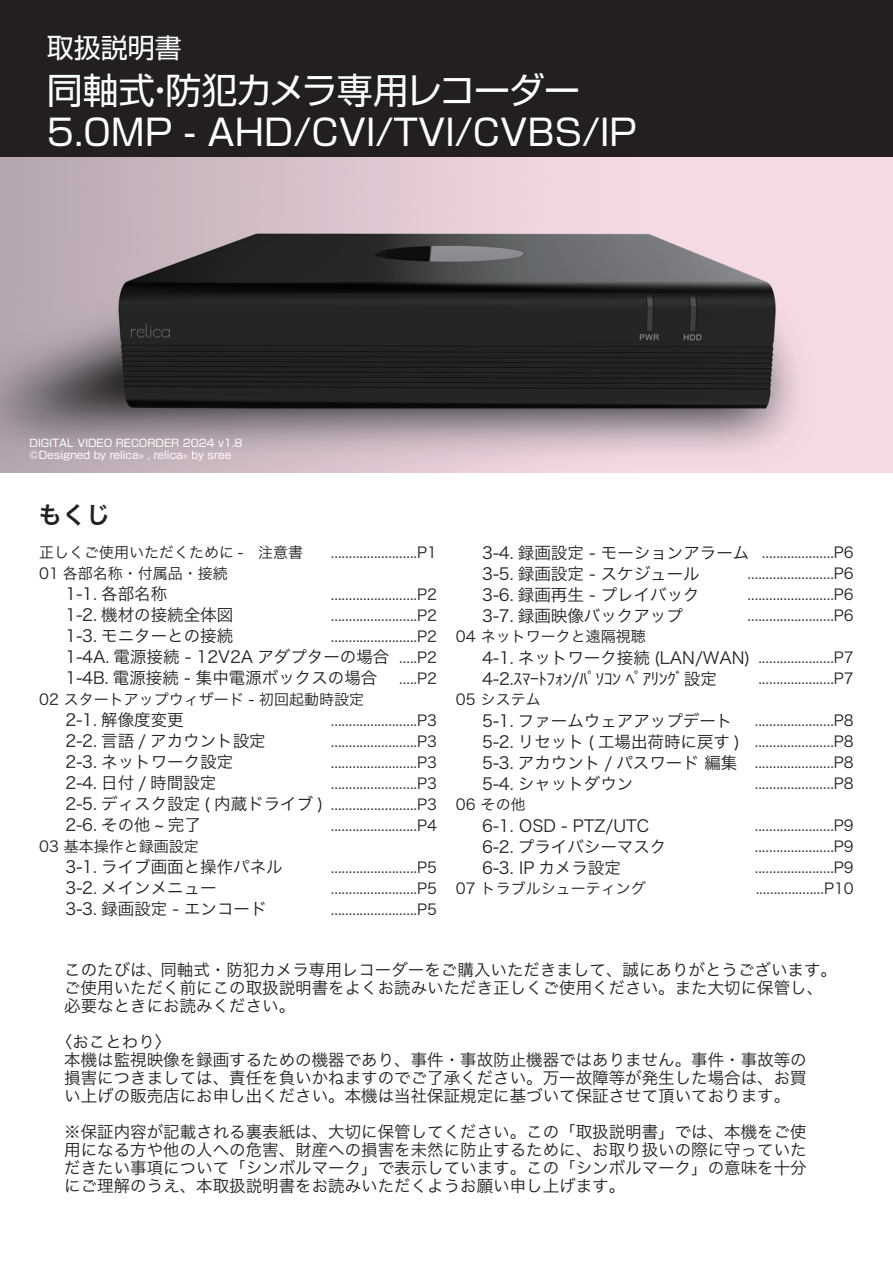
<style>
.page{position:relative;width:893px;height:1263px;background:#fff}
.page>*{position:absolute;margin:0;border:0;box-sizing:border-box;transform-origin:0 0}
.t1{font:36px/42px "Shin Go Pro";color:#fff}
.t2{font:27px "Shin Go Pro";color:#fff}
.t3{font:24px "Hiragino Sans W6";color:#231f20}
.t4{font:16.5px/21px "Hiragino Sans W3";color:#231f20}
.t5{font:15px/21px "Hiragino Sans W3";color:#231f20;text-align:justify}
.t6{font:10.5px/12px "Shin Go Pro";color:#fff}
.s1{font-size:6px}
</style>
<div class="page">
<div style="left:0;top:0;width:893px;height:162px;background:#231f20"></div>
<img style="left:0;top:157px;width:893px;height:316px">
<h2 class="t2" style="left:47px;top:25px;width:136px">取扱説明書</h2>
<h1 class="t1" style="left:47px;top:65px;width:591px">同軸式・防犯カメラ専用レコーダー<br>5.0MP - AHD/CVI/TVI/CVBS/IP</h1>
<p class="t6" style="left:30px;top:436px;width:215px">DIGITAL VIDEO RECORDER 2024 v1.8 ©Designed by relica<span class="s1">®</span> , relica<span class="s1">®</span> by sree</p>
<h3 class="t3" style="left:38px;top:493px;width:73px">もくじ</h3>
<p class="t5" style="left:39px;top:540px;width:265px">正しくご使用いただくために -　注意書<br>01 各部名称・付属品・接続</p>
<p class="t5" style="left:331px;top:540px;width:108px">........................P1</p>
<p class="t5" style="left:331px;top:582px;width:108px;text-align:right">........................P2 ........................P2 ........................P2 .....P2<br>.....P2</p>
<p class="t5" style="left:331px;top:708px;width:108px">........................P3 ........................P3 ........................P3 ........................P3 ........................P3 ........................P4</p>
<p class="t5" style="left:331px;top:855px;width:108px">........................P5 ........................P5 ........................P5</p>
<p class="t4" style="left:65px;top:582px;width:325px">1-1. 各部名称<br>1-2. 機材の接続全体図<br>1-3. モニターとの接続<br>1-4A. 電源接続 - 12V2A アダプターの場合<br>1-4B. 電源接続 - 集中電源ボックスの場合</p>
<p class="t4" style="left:65px;top:708px;width:259px">2-1. 解像度変更<br>2-2. 言語 / アカウント設定<br>2-3. ネットワーク設定<br>2-4. 日付 / 時間設定<br>2-5. ディスク設定 ( 内蔵ドライブ )<br>2-6. その他 ~ 完了</p>
<p class="t4" style="left:65px;top:855px;width:219px">3-1. ライブ画面と操作パネル<br>3-2. メインメニュー<br>3-3. 録画設定 - エンコード</p>
<p class="t5" style="left:39px;top:687px;width:327px">02 スタートアップウィザード - 初回起動時設定</p>
<p class="t5" style="left:39px;top:834px;width:161px">03 基本操作と録画設定</p>
<p class="t4" style="left:482px;top:541px;width:269px">3-4. 録画設定 - モーションアラーム<br>3-5. 録画設定 - スケジュール<br>3-6. 録画再生 - プレイバック<br>3-7. 録画映像バックアップ</p>
<p class="t4" style="left:482px;top:646px;width:270px">4-1. ネットワーク接続 (LAN/WAN)<br>4-2.ｽﾏｰﾄﾌｫﾝ/ﾊﾟｿｺﾝ ﾍﾟｱﾘﾝｸﾞ設定</p>
<p class="t4" style="left:482px;top:709px;width:259px">5-1. ファームウェアアップデート<br>5-2. リセット ( 工場出荷時に戻す )<br>5-3. アカウント / パスワード 編集<br>5-4. シャットダウン</p>
<p class="t4" style="left:482px;top:814px;width:186px">6-1. OSD - PTZ/UTC<br>6-2. プライバシーマスク<br>6-3. IP カメラ設定</p>
<p class="t5" style="left:748px;top:540px;width:108px;text-indent:14px">....................P6 ........................P6 ........................P6 ........................P6</p>
<p class="t5" style="left:758px;top:645px;width:97px">.....................P7 .....................P7</p>
<p class="t5" style="left:755px;top:708px;width:100px">......................P8 ......................P8 ......................P8 ......................P8</p>
<p class="t5" style="left:755px;top:813px;width:100px">......................P9 ......................P9 ......................P9 ...................P10</p>
<p class="t5" style="left:456px;top:624px;width:191px">04 ネットワークと遠隔視聴</p>
<p class="t5" style="left:456px;top:687px;width:86px">05 システム</p>
<p class="t5" style="left:456px;top:792px;width:71px">06 その他</p>
<p class="t5" style="left:456px;top:876px;width:191px">07 トラブルシューティング</p>
<p class="t4" style="left:64px;top:959px;width:774px;line-height:18px">このたびは、同軸式・防犯カメラ専用レコーダーをご購入いただきまして、誠にありがとうございます。ご使用いただく前にこの取扱説明書をよくお読みいただき正しくご使用ください。また大切に保管し、必要なときにお読みください。</p>
<p class="t4" style="left:64px;top:1031px;width:744px;line-height:18px;text-indent:-8px">〈おことわり〉<br>本機は監視映像を録画するための機器であり、事件・事故防止機器ではありません。事件・事故等の損害につきましては、責任を負いかねますのでご了承ください。万一故障等が発生した場合は、お買い上げの販売店にお申し出ください。本機は当社保証規定に基づいて保証させて頂いております。</p>
<p class="t4" style="left:64px;top:1121px;width:744px;line-height:18px;text-align:justify">※保証内容が記載される裏表紙は、大切に保管してください。この「取扱説明書」では、本機をご使用になる方や他の人への危害、財産への損害を未然に防止するために、お取り扱いの際に守っていただきたい事項について「シンボルマーク」で表示しています。この「シンボルマーク」の意味を十分にご理解のうえ、本取扱説明書をお読みいただくようお願い申し上げます。</p>
</div>
